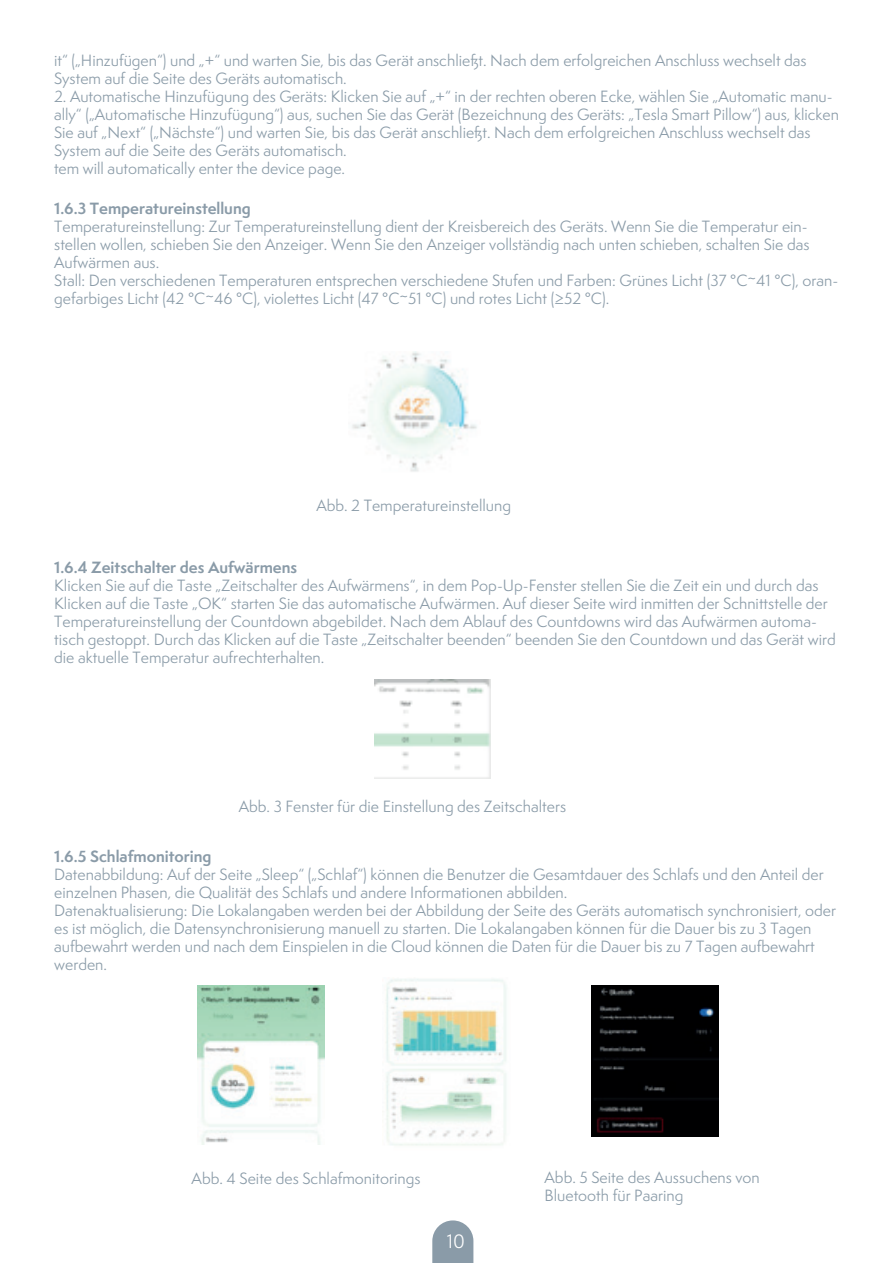
<style>
.page{position:relative;width:893px;height:1263px;background:#fff}
.page>*{position:absolute;margin:0;border:0;box-sizing:border-box;transform-origin:0 0}
.t1{font:18px "Semplicita Pro";color:#fff}
.t2{font:15px/18px "Semplicita Pro";color:#8a9ba8}
.t3{font:700 15px "Semplicita Pro";color:#8a9ba8}
</style>
<div class="page">
<svg style="left:432px;top:1220px;width:41px;height:43px;background:#97a6b2"></svg>
<img style="left:352px;top:352px;width:125px;height:120px">
<img style="left:375px;top:680px;width:115px;height:99px">
<img style="left:197px;top:985px;width:128px;height:159px">
<img style="left:386px;top:979px;width:121px;height:167px">
<img style="left:591px;top:985px;width:128px;height:152px">
<p class="t2" style="left:54px;top:51px;width:754px">it“ („Hinzufügen“) und „+“ und warten Sie, bis das Gerät anschließt. Nach dem erfolgreichen Anschluss wechselt das<br>System auf die Seite des Geräts automatisch.</p>
<p class="t2" style="left:54px;top:87px;width:786px">2. Automatische Hinzufügung des Geräts: Klicken Sie auf „+“ in der rechten oberen Ecke, wählen Sie „Automatic manu&shy;ally“ („Automatische Hinzufügung“) aus, suchen Sie das Gerät (Bezeichnung des Geräts: „Tesla Smart Pillow“) aus, klicken Sie auf „Next“ („Nächste“) und warten Sie, bis das Gerät anschließt. Nach dem erfolgreichen Anschluss wechselt das System auf die Seite des Geräts automatisch.<br>tem will automatically enter the device page.</p>
<p class="t3" style="left:54px;top:197px;width:198px">1.6.3 Temperatureinstellung</p>
<p class="t2" style="left:54px;top:217px;width:786px">Temperatureinstellung: Zur Temperatureinstellung dient der Kreisbereich des Geräts. Wenn Sie die Temperatur ein&shy;stellen wollen, schieben Sie den Anzeiger. Wenn Sie den Anzeiger vollständig nach unten schieben, schalten Sie das Aufwärmen aus.<br>Stall: Den verschiedenen Temperaturen entsprechen verschiedene Stufen und Farben: Grünes Licht (37 °C~41 °C), oran&shy;gefarbiges Licht (42 °C~46 °C), violettes Licht (47 °C~51 °C) und rotes Licht (≥52 °C).</p>
<p class="t2" style="left:316px;top:496px;width:196px">Abb. 2 Temperatureinstellung</p>
<p class="t3" style="left:54px;top:556px;width:244px">1.6.4 Zeitschalter des Aufwärmens</p>
<p class="t2" style="left:54px;top:576px;width:783px">Klicken Sie auf die Taste „Zeitschalter des Aufwärmens“, in dem Pop-Up-Fenster stellen Sie die Zeit ein und durch das Klicken auf die Taste „OK“ starten Sie das automatische Aufwärmen. Auf dieser Seite wird inmitten der Schnittstelle der Temperatureinstellung der Countdown abgebildet. Nach dem Ablauf des Countdowns wird das Aufwärmen automa&shy;tisch gestoppt. Durch das Klicken auf die Taste „Zeitschalter beenden“ beenden Sie den Countdown und das Gerät wird die aktuelle Temperatur aufrechterhalten.</p>
<p class="t2" style="left:239px;top:797px;width:329px">Abb. 3 Fenster für die Einstellung des Zeitschalters</p>
<p class="t3" style="left:54px;top:845px;width:159px">1.6.5 Schlafmonitoring</p>
<p class="t2" style="left:54px;top:865px;width:783px">Datenabbildung: Auf der Seite „Sleep“ („Schlaf“) können die Benutzer die Gesamtdauer des Schlafs und den Anteil der einzelnen Phasen, die Qualität des Schlafs und andere Informationen abbilden.<br>Datenaktualisierung: Die Lokalangaben werden bei der Abbildung der Seite des Geräts automatisch synchronisiert, oder es ist möglich, die Datensynchronisierung manuell zu starten. Die Lokalangaben können für die Dauer bis zu 3 Tagen aufbewahrt werden und nach dem Einspielen in die Cloud können die Daten für die Dauer bis zu 7 Tagen aufbewahrt werden.</p>
<p class="t2" style="left:192px;top:1169px;width:230px">Abb. 4 Seite des Schlafmonitorings</p>
<p class="t2" style="left:545px;top:1168px;width:217px">Abb. 5 Seite des Aussuchens von<br>Bluetooth für Paaring</p>
<p class="t1" style="left:447px;top:1229px;width:20px">10</p>
</div>
